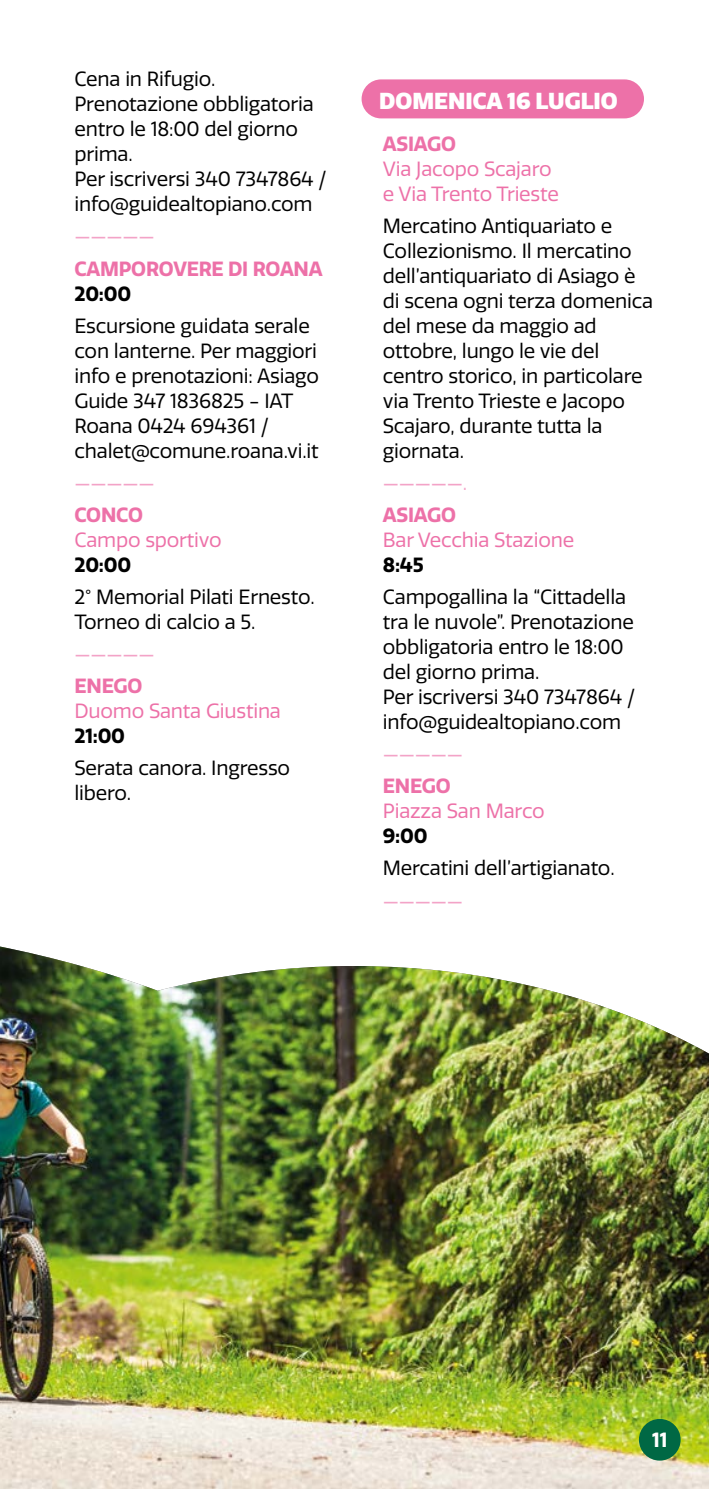
<style>
.page{position:relative;width:709px;height:1489px;background:#fff}
.page>*{position:absolute;margin:0;border:0;box-sizing:border-box;transform-origin:0 0}
.t1{font:900 22.5px "Quatro";color:#fff}
.t2{font:20px/25px "Quatro";letter-spacing:-.01em;color:#000}
.t3{font:20px/25px "Quatro";letter-spacing:-.01em;color:#ed71a8}
.t4{font:700 20px "Quatro";letter-spacing:-.01em;color:#ed71a8}
.t5{font:20px "Quatro";color:#f3a3c7}
.t6{font:700 20px "Quatro";letter-spacing:-.01em;color:#000}
.t7{font:700 20px "Quatro";color:#fff}
</style>
<div class="page">
<div style="left:361px;top:79px;width:283px;height:39px;background:#ed71a8;border-radius:19px"></div>
<img style="left:0;top:946px;width:709px;height:542px">
<div style="left:639px;top:1418px;width:41px;height:42px;background:#006844;border-radius:50%"></div>
<p class="t2" style="left:74px;top:67px;width:254px">Cena in Rifugio.<br>Prenotazione obbligatoria entro le 18:00 del giorno prima.<br>Per iscriversi 340 7347864 / info@guidealtopiano.com</p>
<p class="t5" style="left:74px;top:225px;width:82px">—————</p>
<p class="t4" style="left:74px;top:256px;width:250px">CAMPOROVERE DI ROANA</p>
<p class="t6" style="left:74px;top:281px;width:58px">20:00</p>
<p class="t2" style="left:74px;top:313px;width:246px">Escursione guidata serale con lanterne. Per maggiori info e prenotazioni: Asiago<br>Guide 347 1836825 - IAT<br>Roana 0424 694361 / chalet@comune.roana.vi.it</p>
<p class="t5" style="left:74px;top:471px;width:82px">—————</p>
<p class="t4" style="left:74px;top:503px;width:70px">CONCO</p>
<p class="t3" style="left:74px;top:527px;width:149px">Campo sportivo</p>
<p class="t6" style="left:74px;top:553px;width:58px">20:00</p>
<p class="t2" style="left:74px;top:585px;width:242px">2° Memorial Pilati Ernesto.<br>Torneo di calcio a 5.</p>
<p class="t5" style="left:74px;top:642px;width:82px">—————</p>
<p class="t4" style="left:74px;top:674px;width:69px">ENEGO</p>
<p class="t3" style="left:74px;top:699px;width:208px">Duomo Santa Giustina</p>
<p class="t6" style="left:74px;top:724px;width:52px">21:00</p>
<p class="t2" style="left:74px;top:756px;width:217px">Serata canora. Ingresso libero.</p>
<p class="t1" style="left:379px;top:87px;width:240px">DOMENICA 16 LUGLIO</p>
<p class="t4" style="left:383px;top:132px;width:75px">ASIAGO</p>
<p class="t3" style="left:383px;top:156px;width:178px">Via Jacopo Scajaro e Via Trento Trieste</p>
<p class="t2" style="left:383px;top:213px;width:272px">Mercatino Antiquariato e<br>Collezionismo. Il mercatino dell’antiquariato di Asiago è di scena ogni terza domenica del mese da maggio ad ottobre, lungo le vie del centro storico, in particolare via Trento Trieste e Jacopo<br>Scajaro, durante tutta la giornata.</p>
<p class="t5" style="left:383px;top:471px;width:86px">—————.</p>
<p class="t4" style="left:383px;top:503px;width:75px">ASIAGO</p>
<p class="t3" style="left:383px;top:527px;width:193px">Bar Vecchia Stazione</p>
<p class="t6" style="left:383px;top:553px;width:42px">8:45</p>
<p class="t2" style="left:383px;top:585px;width:254px">Campogallina la “Cittadella tra le nuvole”. Prenotazione obbligatoria entro le 18:00 del giorno prima.<br>Per iscriversi 340 7347864 / info@guidealtopiano.com</p>
<p class="t5" style="left:383px;top:742px;width:82px">—————</p>
<p class="t4" style="left:383px;top:774px;width:69px">ENEGO</p>
<p class="t3" style="left:383px;top:799px;width:163px">Piazza San Marco</p>
<p class="t6" style="left:383px;top:824px;width:46px">9:00</p>
<p class="t2" style="left:383px;top:856px;width:233px">Mercatini dell’artigianato.</p>
<p class="t5" style="left:383px;top:889px;width:82px">—————</p>
<p class="t7" style="left:652px;top:1427px;width:17px">11</p>
</div>
